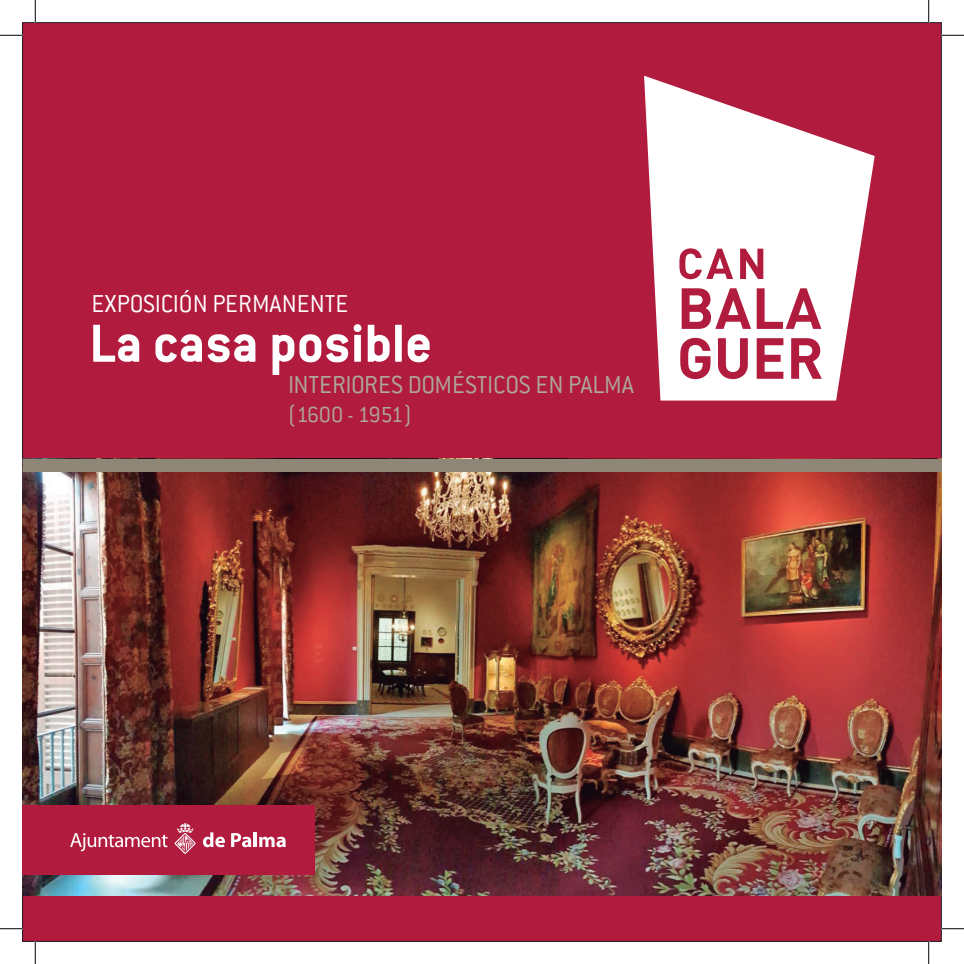
<style>
.page{position:relative;width:964px;height:964px;background:#fff}
.page>*{position:absolute;margin:0;border:0;box-sizing:border-box;transform-origin:0 0}
.t1{font:700 58.65px "Conduit ITC";color:#fff}
.t2{font:300 27.15px "Conduit ITC";color:#aea89c}
.t3{font:300 27px "Conduit ITC";color:#fff}
.t4{font:300 24px "Conduit ITC";letter-spacing:-.04em;color:#aea89c}
.s1{font-size:27px}
</style>
<div class="page">
<div style="left:23px;top:23px;width:918px;height:918px;background:#b11c3e"></div>
<img style="left:22px;top:471px;width:919px;height:424px">
<div style="left:22px;top:805px;width:293px;height:69px;background:#b11c3e"></div>
<svg style="left:70px;top:833px;width:98px;height:18px"></svg>
<svg style="left:203px;top:832px;width:22px;height:15px"></svg>
<svg style="left:231px;top:833px;width:20px;height:14px"></svg>
<hr style="left:253px;top:832px;width:4px;height:15px;background:#fff">
<svg style="left:259px;top:836px;width:27px;height:11px"></svg>
<svg style="left:174px;top:823px;width:22px;height:30px"></svg>
<svg style="left:644px;top:76px;width:230px;height:324px;fill:#fff"></svg>
<svg style="left:680px;top:338px;width:141px;height:41px"></svg>
<svg style="left:681px;top:288px;width:140px;height:41px"></svg>
<svg style="left:679px;top:248px;width:84px;height:31px"></svg>
<div style="left:22px;top:459px;width:919px;height:12px;background:#8e8676"></div>
<svg style="left:0;top:35px;width:22px;height:1px"></svg>
<svg style="left:941px;top:35px;width:22px;height:1px"></svg>
<svg style="left:0;top:928px;width:22px;height:1px"></svg>
<svg style="left:941px;top:928px;width:22px;height:1px"></svg>
<svg style="left:35px;top:0;width:1px;height:22px"></svg>
<svg style="left:35px;top:941px;width:1px;height:22px"></svg>
<svg style="left:928px;top:0;width:1px;height:22px"></svg>
<svg style="left:928px;top:941px;width:1px;height:22px"></svg>
<p class="t3" style="left:91px;top:288px;width:258px">EXPOSICIÓN PERMANENTE</p>
<p class="t1" style="left:89px;top:309px;width:344px">La casa posible</p>
<p class="t2" style="left:288px;top:370px;width:347px">INTERIORES <span class="s1">DOMÉSTICOS</span> EN PALMA</p>
<p class="t4" style="left:288px;top:401px;width:125px">(1600 - 1951)</p>
</div>
